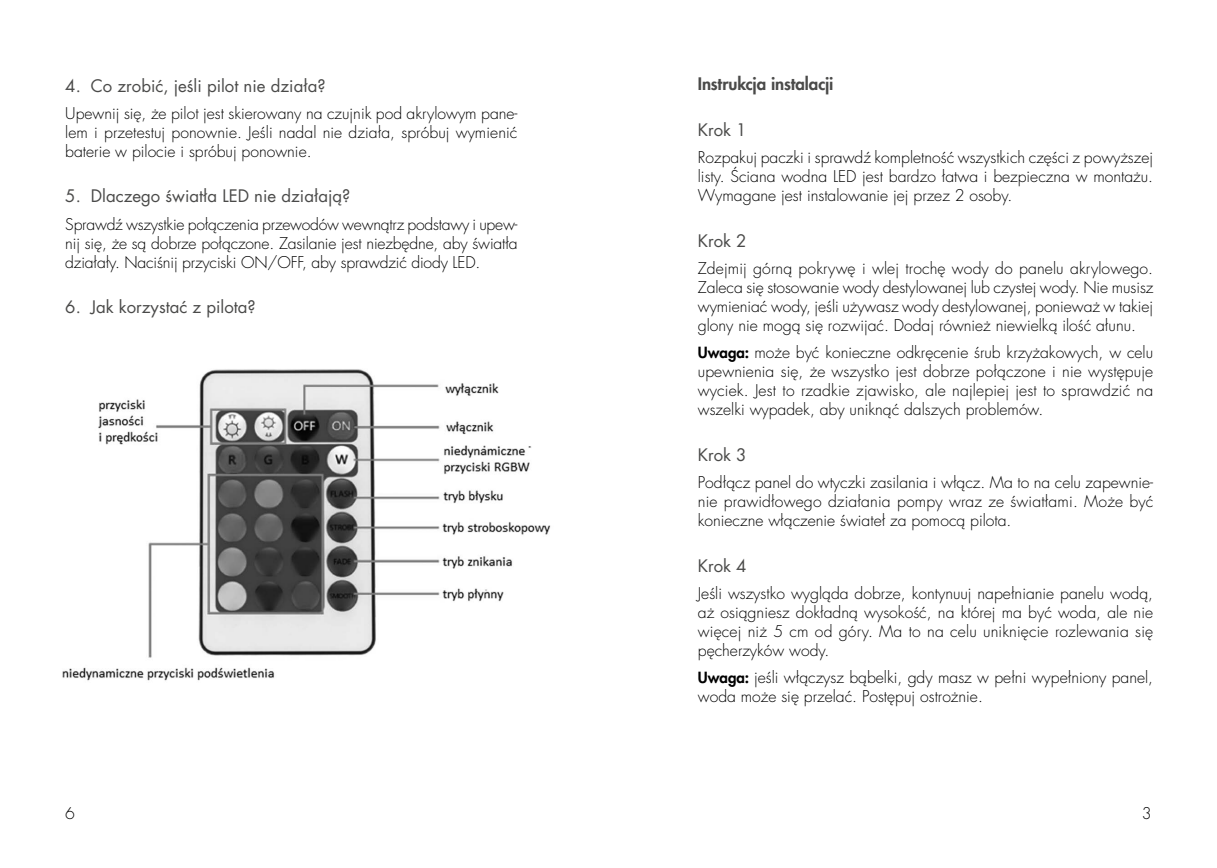
<style>
.page{position:relative;width:1217px;height:868px;background:#fff}
.page>*{position:absolute;margin:0;border:0;box-sizing:border-box;transform-origin:0 0}
.t1{font:16.8px "Futura LTS Book";color:#4a4a49}
.t2{font:800 16.8px "Futura LTS";letter-spacing:-.01em;color:#4a4a49}
.t3{font:300 15.75px/18.9px "Futura LTS";color:#000;text-align:justify}
.s1{font-weight:800;font-size:15px}
</style>
<div class="page">
<img style="left:62px;top:369px;width:489px;height:312px">
<p class="t1" style="left:65px;top:75px;width:262px">4. Co zrobić, jeśli pilot nie działa?</p>
<p class="t3" style="left:65px;top:104px;width:453px">Upewnij się, że pilot jest skierowany na czujnik pod akrylowym pane&shy;lem i przetestuj ponownie. Jeśli nadal nie działa, spróbuj wymienić baterie w pilocie i spróbuj ponownie.</p>
<p class="t1" style="left:65px;top:185px;width:286px">5. Dlaczego światła LED nie działają?</p>
<p class="t3" style="left:65px;top:215px;width:453px">Sprawdź wszystkie połączenia przewodów wewnątrz podstawy i upew&shy;nij się, że są dobrze połączone. Zasilanie jest niezbędne, aby światła działały. Naciśnij przyciski ON/OFF, aby sprawdzić diody LED.</p>
<p class="t1" style="left:65px;top:296px;width:192px">6. Jak korzystać z pilota?</p>
<p class="t3" style="left:65px;top:804px;width:11px">6</p>
<p class="t2" style="left:697px;top:73px;width:137px">Instrukcja instalacji</p>
<p class="t1" style="left:697px;top:119px;width:50px">Krok 1</p>
<p class="t3" style="left:697px;top:148px;width:456px">Rozpakuj paczki i sprawdź kompletność wszystkich części z powyższej listy. Ściana wodna LED jest bardzo łatwa i bezpieczna w montażu.<br>Wymagane jest instalowanie jej przez 2 osoby.</p>
<p class="t1" style="left:697px;top:230px;width:50px">Krok 2</p>
<p class="t3" style="left:697px;top:259px;width:457px">Zdejmij górną pokrywę i wlej trochę wody do panelu akrylowego.<br>Zaleca się stosowanie wody destylowanej lub czystej wody. Nie musisz wymieniać wody, jeśli używasz wody destylowanej, ponieważ w takiej glony nie mogą się rozwijać. Dodaj również niewielką ilość ałunu.</p>
<p class="t3" style="left:697px;top:343px;width:457px"><span class="s1">Uwaga:</span> może być konieczne odkręcenie śrub krzyżakowych, w celu upewnienia się, że wszystko jest dobrze połączone i nie występuje wyciek. Jest to rzadkie zjawisko, ale najlepiej jest to sprawdzić na wszelki wypadek, aby uniknąć dalszych problemów.</p>
<p class="t1" style="left:697px;top:444px;width:50px">Krok 3</p>
<p class="t3" style="left:697px;top:473px;width:457px">Podłącz panel do wtyczki zasilania i włącz. Ma to na celu zapewnie&shy;nie prawidłowego działania pompy wraz ze światłami. Może być konieczne włączenie świateł za pomocą pilota.</p>
<p class="t1" style="left:697px;top:554px;width:50px">Krok 4</p>
<p class="t3" style="left:697px;top:584px;width:456px">Jeśli wszystko wygląda dobrze, kontynuuj napełnianie panelu wodą, aż osiągniesz dokładną wysokość, na której ma być woda, ale nie więcej niż 5 cm od góry. Ma to na celu uniknięcie rozlewania się pęcherzyków wody.</p>
<p class="t3" style="left:697px;top:668px;width:456px"><span class="s1">Uwaga:</span> jeśli włączysz bąbelki, gdy masz w pełni wypełniony panel, woda może się przelać. Postępuj ostrożnie.</p>
<p class="t3" style="left:1141px;top:804px;width:11px">3</p>
</div>
